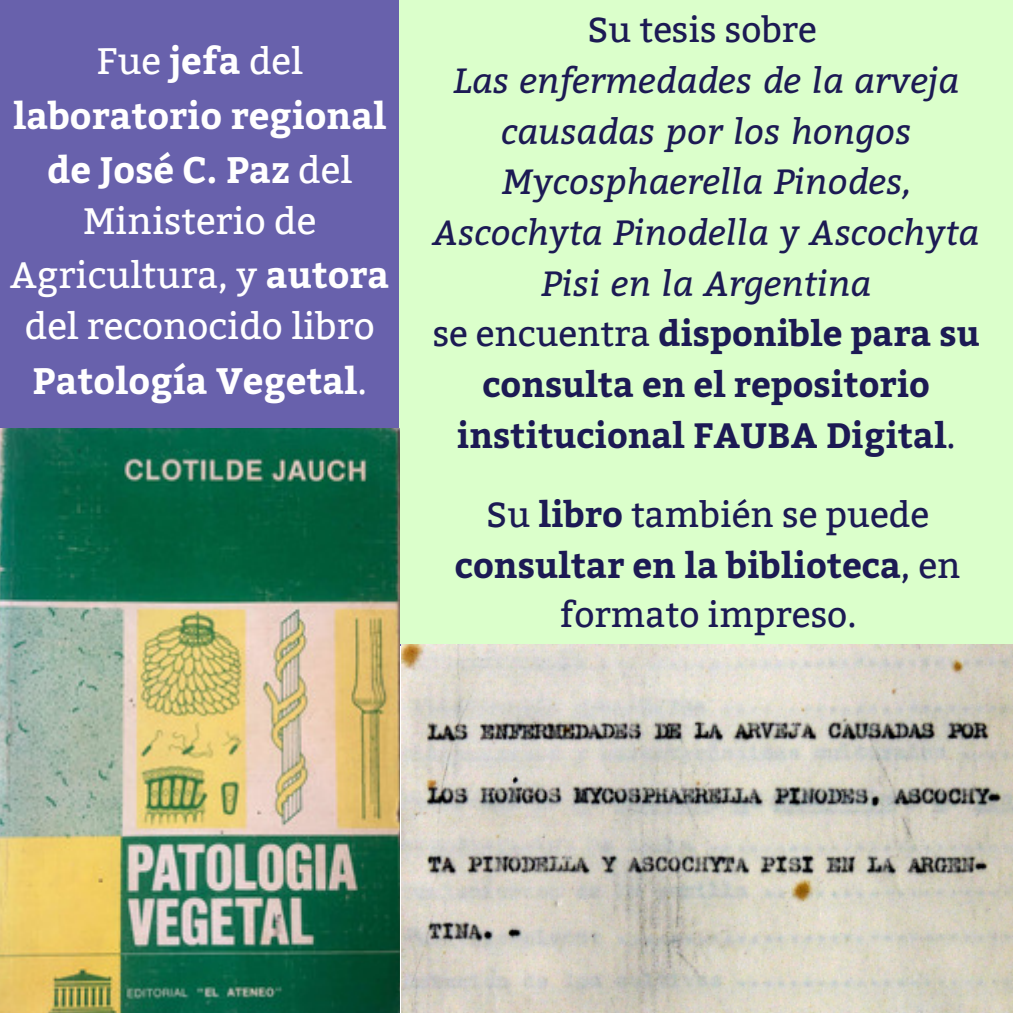
<style>
.page{position:relative;width:1013px;height:1013px;background:#fff}
.page>*{position:absolute;margin:0;border:0;box-sizing:border-box;transform-origin:0 0}
.t1{font:700 36.75px/53.1px "Bitter";color:#fff;text-align:center}
.t2{font:35.25px/49.8px "Bitter";color:#1c1a54;text-align:center}
.t3{font:italic 35.12px/50.6px "Bitter";color:#1c1a54;text-align:center}
.t4{font:35.12px "Bitter";color:#1c1a54}
.s1{font-weight:400}
.s2{font-style:normal}
.s3{font-weight:700;font-style:normal}
.s4{font-weight:700}
</style>
<div class="page">
<div style="left:0;top:0;width:1012px;height:645px;background:#6861ac"></div>
<div style="left:399px;top:0;width:613px;height:643px;background:#dbffcb"></div>
<img style="left:401px;top:645px;width:611px;height:367px">
<img style="left:0;top:429px;width:399px;height:583px">
<p class="t1" style="left:10px;top:33px;width:380px"><span class="s1">Fue</span> jefa <span class="s1">del </span>laboratorio regional de José C. Paz <span class="s1">del<br>Ministerio de<br>Agricultura, y</span> autora <span class="s1">del reconocido libro<br></span>Patología Vegetal<span class="s1">.</span></p>
<p class="t4" style="left:587px;top:9px;width:231px">Su tesis sobre</p>
<p class="t3" style="left:432px;top:53px;width:548px">Las enfermedades de la arveja causadas por los hongos<br>Mycosphaerella Pinodes,<br>Ascochyta Pinodella y Ascochyta<br>Pisi en la Argentina<br><span class="s2">se encuentra</span> <span class="s3">disponible para su consulta en el repositorio institucional FAUBA Digital</span><span class="s2">.</span></p>
<p class="t2" style="left:455px;top:491px;width:507px">Su <span class="s4">libro</span> también se puede <span class="s4">consultar en la biblioteca</span>, en formato impreso.</p>
</div>
